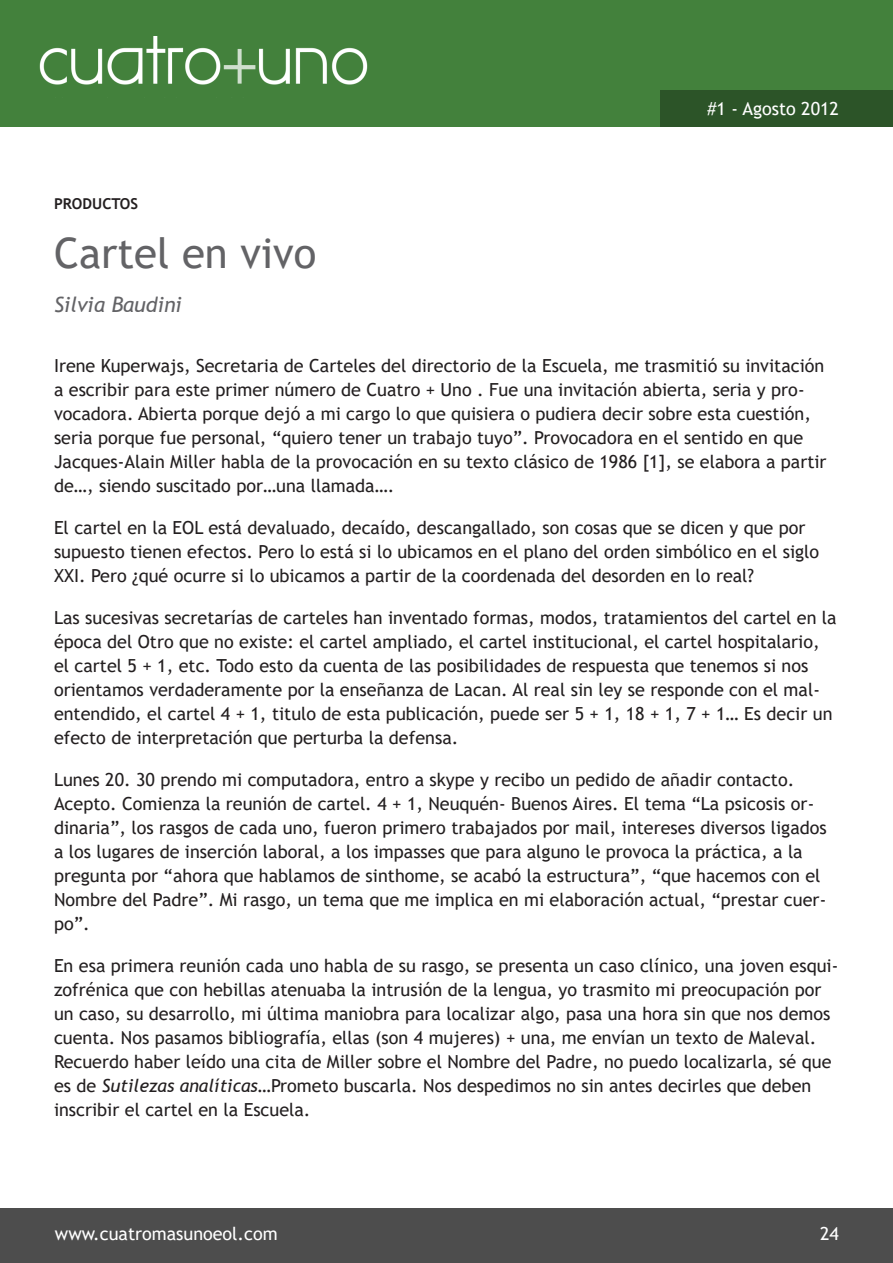
<style>
.page{position:relative;width:893px;height:1263px;background:#fff}
.page>*{position:absolute;margin:0;border:0;box-sizing:border-box;transform-origin:0 0}
.H1_Titulo{font:42px "Trebuchet MS";color:#636366}
.Autor{font:italic 21px "Trebuchet MS";color:#636366}
.t1{font:18px/24px "Trebuchet MS";color:#231f20}
.t2{font:18px "Trebuchet MS";color:#fff}
.Volanta{font:700 15px "Trebuchet MS";color:#231f20}
.s1{font-style:italic}
</style>
<div class="page">
<div style="left:0;top:0;width:893px;height:126px;background:#43813c"></div>
<img style="left:39px;top:36px;width:329px;height:49px">
<div style="left:661px;top:90px;width:232px;height:36px;background:#2c5428"></div>
<div style="left:0;top:1209px;width:893px;height:54px;background:#4d4d4d"></div>
<p class="Volanta" style="left:54px;top:194px;width:85px">PRODUCTOS</p>
<p class="H1_Titulo" style="left:54px;top:227px;width:264px">Cartel en vivo</p>
<p class="Autor" style="left:54px;top:291px;width:130px">Silvia Baudini</p>
<p class="t2" style="left:707px;top:97px;width:133px">#1 - Agosto 2012</p>
<p class="t1" style="left:54px;top:353px;width:774px">Irene Kuperwajs, Secretaria de Carteles del directorio de la Escuela, me trasmitió su invitación a escribir para este primer número de Cuatro + Uno . Fue una invitación abierta, seria y pro&shy;vocadora. Abierta porque dejó a mi cargo lo que quisiera o pudiera decir sobre esta cuestión, seria porque fue personal, “quiero tener un trabajo tuyo”. Provocadora en el sentido en que Jacques-Alain Miller habla de la provocación en su texto clásico de 1986 [1], se elabora a partir de…, siendo suscitado por…una llamada….</p>
<p class="t1" style="left:54px;top:515px;width:767px">El cartel en la EOL está devaluado, decaído, descangallado, son cosas que se dicen y que por supuesto tienen efectos. Pero lo está si lo ubicamos en el plano del orden simbólico en el siglo<br>XXI. Pero ¿qué ocurre si lo ubicamos a partir de la coordenada del desorden en lo real?</p>
<p class="t1" style="left:54px;top:605px;width:784px">Las sucesivas secretarías de carteles han inventado formas, modos, tratamientos del cartel en la época del Otro que no existe: el cartel ampliado, el cartel institucional, el cartel hospitalario, el cartel 5 + 1, etc. Todo esto da cuenta de las posibilidades de respuesta que tenemos si nos orientamos verdaderamente por la enseñanza de Lacan. Al real sin ley se responde con el mal&shy;entendido, el cartel 4 + 1, titulo de esta publicación, puede ser 5 + 1, 18 + 1, 7 + 1… Es decir un efecto de interpretación que perturba la defensa.</p>
<p class="t1" style="left:54px;top:767px;width:774px">Lunes 20. 30 prendo mi computadora, entro a skype y recibo un pedido de añadir contacto.<br>Acepto. Comienza la reunión de cartel. 4 + 1, Neuquén- Buenos Aires. El tema “La psicosis or&shy;dinaria”, los rasgos de cada uno, fueron primero trabajados por mail, intereses diversos ligados a los lugares de inserción laboral, a los impasses que para alguno le provoca la práctica, a la pregunta por “ahora que hablamos de sinthome, se acabó la estructura”, “que hacemos con el Nombre del Padre”. Mi rasgo, un tema que me implica en mi elaboración actual, “prestar cuer&shy;po”.</p>
<p class="t1" style="left:54px;top:953px;width:786px">En esa primera reunión cada uno habla de su rasgo, se presenta un caso clínico, una joven esqui&shy;zofrénica que con hebillas atenuaba la intrusión de la lengua, yo trasmito mi preocupación por un caso, su desarrollo, mi última maniobra para localizar algo, pasa una hora sin que nos demos cuenta. Nos pasamos bibliografía, ellas (son 4 mujeres) + una, me envían un texto de Maleval.<br>Recuerdo haber leído una cita de Miller sobre el Nombre del Padre, no puedo localizarla, sé que es de <span class="s1">Sutilezas analíticas</span>…Prometo buscarla. Nos despedimos no sin antes decirles que deben inscribir el cartel en la Escuela.</p>
<p class="t2" style="left:55px;top:1222px;width:224px">www.cuatromasunoeol.com</p>
<p class="t2" style="left:820px;top:1222px;width:20px">24</p>
</div>
